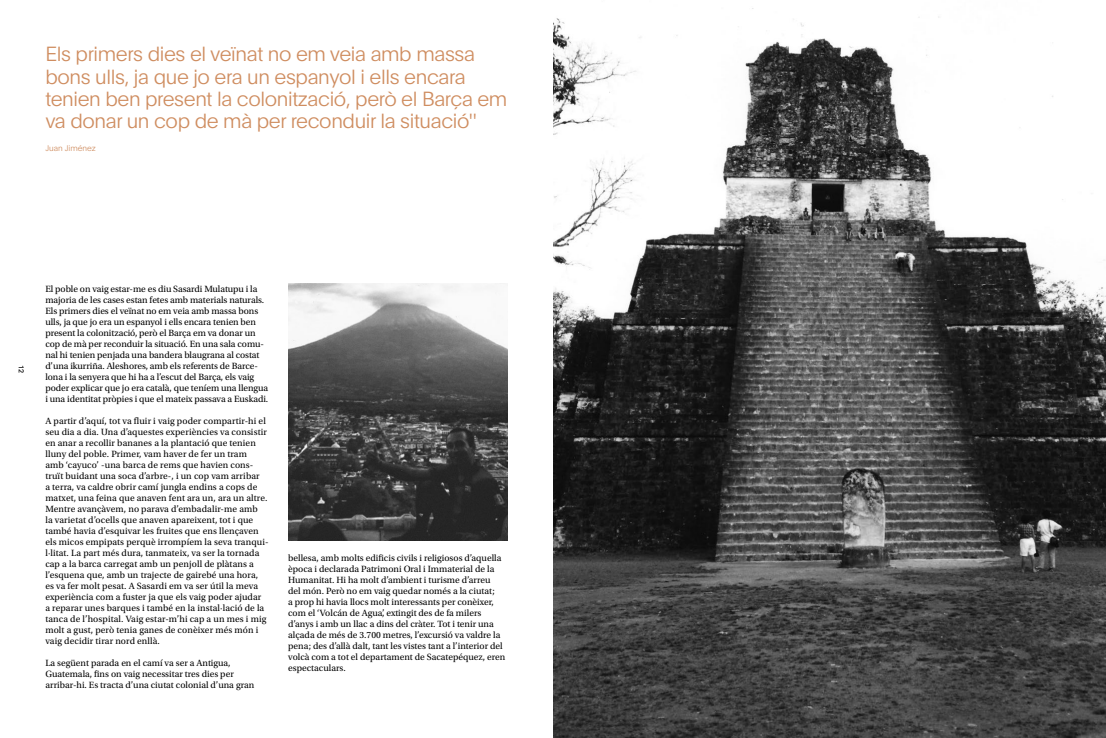
<style>
.page{position:relative;width:1106px;height:738px;background:#fff}
.page>*{position:absolute;margin:0;border:0;box-sizing:border-box;transform-origin:0 0}
.t1{font:100 20px/22px "Plain";letter-spacing:-.02em;color:#cf8d60}
.t2{font:9.5px/11px "Utopia Std";color:#000}
.t3{font:100 8px "Plain";color:#cf8d60}
.t4{font:7px "Plain";color:#000}
</style>
<div class="page">
<img style="left:288px;top:283px;width:219px;height:256px">
<img style="left:553px;top:8px;width:553px;height:729px">
<h1 class="t1" style="left:45px;top:42px;width:463px">Els primers dies el veïnat no em veia amb massa bons ulls, ja que jo era un espanyol i ells encara tenien ben present la colonització, però el Barça em va donar un cop de mà per reconduir la situació''</h1>
<p class="t3" style="left:45px;top:142px;width:52px">Juan Jiménez</p>
<p class="t4" style="left:26px;top:364px;width:10px;rotate:90deg">12</p>
<p class="t2" style="left:45px;top:283px;width:224px">El poble on vaig estar-me es diu Sasardi Mulatupu i la majoria de les cases estan fetes amb materials naturals.<br>Els primers dies el veïnat no em veia amb massa bons ulls, ja que jo era un espanyol i ells encara tenien ben present la colonització, però el Barça em va donar un cop de mà per reconduir la situació. En una sala comu&shy;nal hi tenien penjada una bandera blaugrana al costat d’una ikurriña. Aleshores, amb els referents de Barce&shy;lona i la senyera que hi ha a l’escut del Barça, els vaig poder explicar que jo era català, que teníem una llengua i una identitat pròpies i que el mateix passava a Euskadi.</p>
<p class="t2" style="left:45px;top:415px;width:225px">A partir d’aquí, tot va fluir i vaig poder compartir-hi el seu dia a dia. Una d’aquestes experiències va consistir en anar a recollir bananes a la plantació que tenien lluny del poble. Primer, vam haver de fer un tram<br>amb ‘cayuco’ -una barca de rems que havien cons&shy;truït buidant una soca d’arbre-, i un cop vam arribar<br>a terra, va caldre obrir camí jungla endins a cops de matxet, una feina que anaven fent ara un, ara un altre.<br>Mentre avançàvem, no parava d’embadalir-me amb<br>la varietat d’ocells que anaven apareixent, tot i que també havia d’esquivar les fruites que ens llençaven els micos empipats perquè irrompíem la seva tranqui&shy;l·litat. La part més dura, tanmateix, va ser la tornada cap a la barca carregat amb un penjoll de plàtans a l’esquena que, amb un trajecte de gairebé una hora, es va fer molt pesat. A Sasardi em va ser útil la meva experiència com a fuster ja que els vaig poder ajudar a reparar unes barques i també en la instal·lació de la tanca de l’hospital. Vaig estar-m’hi cap a un mes i mig molt a gust, però tenia ganes de conèixer més món i vaig decidir tirar nord enllà.</p>
<p class="t2" style="left:45px;top:657px;width:210px">La següent parada en el camí va ser a Antigua,<br>Guatemala, fins on vaig necessitar tres dies per arribar-hi. Es tracta d’una ciutat colonial d’una gran</p>
<p class="t2" style="left:288px;top:552px;width:219px">bellesa, amb molts edificis civils i religiosos d’aquella època i declarada Patrimoni Oral i Immaterial de la Humanitat. Hi ha molt d’ambient i turisme d’arreu del món. Però no em vaig quedar només a la ciutat;<br>a prop hi havia llocs molt interessants per conèixer, com el ‘Volcán de Agua’, extingit des de fa milers d’anys i amb un llac a dins del cràter. Tot i tenir una alçada de més de 3.700 metres, l’excursió va valdre la pena; des d’allà dalt, tant les vistes tant a l’interior del volcà com a tot el departament de Sacatepéquez, eren espectaculars.</p>
</div>
